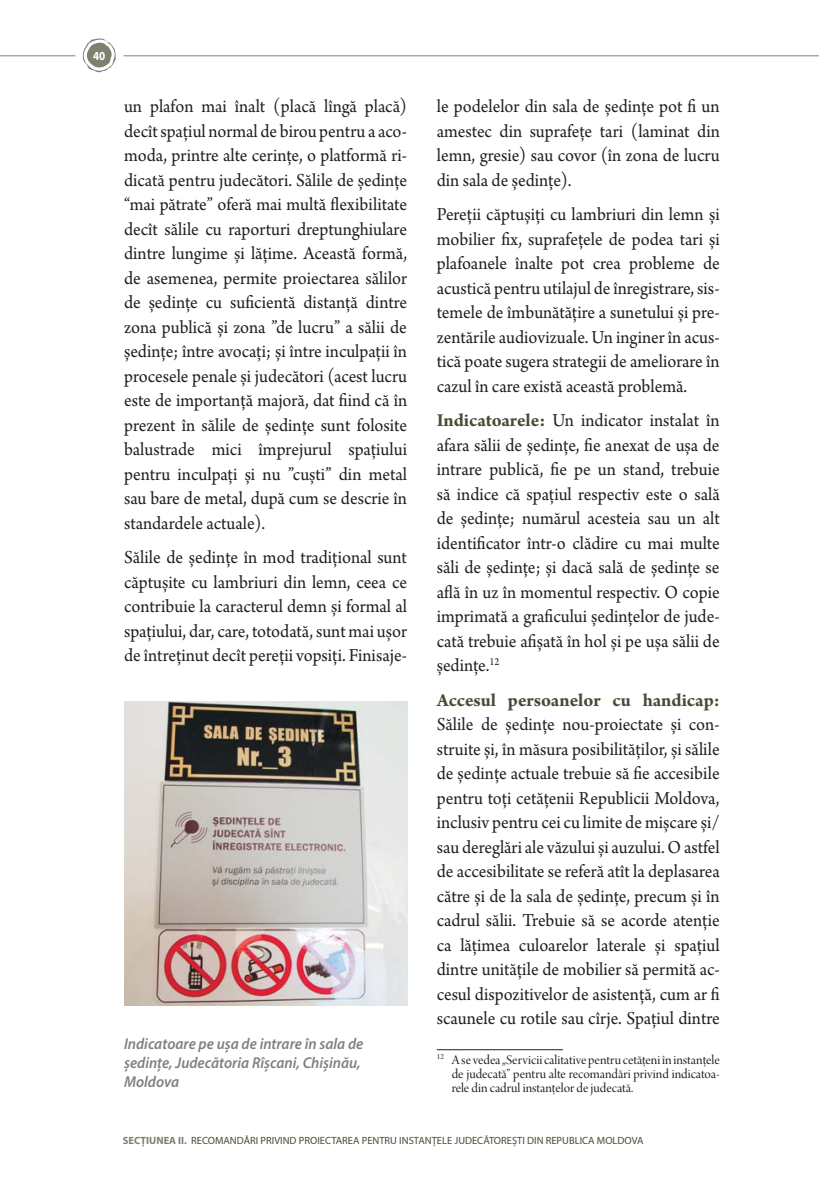
<style>
.page{position:relative;width:819px;height:1191px;background:#fff}
.page>*{position:absolute;margin:0;border:0;box-sizing:border-box;transform-origin:0 0}
.t1{font:19.25px/24.5px "Arno Pro";color:#231f20;text-align:justify;scale:.95 1}
.t2{font:700 19.25px "Arno Pro";color:#464d35}
.t3{font:italic 600 15.75px/18.9px "Myriad Pro";color:#807f83;scale:.95 1}
.t4{font:14px/14px "Arno Pro Display";color:#231f20;text-align:justify}
.t5{font:700 12.25px "Myriad Pro";color:#fff;scale:.9 1}
.t6{font:10.5px "Myriad Pro";color:#464d35}
.s1{font-weight:700;color:#464d35}
.s2{font-weight:700;color:#80806f}
</style>
<div class="page">
<hr style="left:0;top:55px;width:75px;height:1px;background:#807f83">
<hr style="left:124px;top:55px;width:695px;height:1px;background:#807f83">
<svg style="left:83px;top:38px;width:33px;height:34px"></svg>
<hr style="left:437px;top:1049px;width:126px;height:1px;background:#231f20">
<img style="left:124px;top:701px;width:283px;height:304px">
<p class="t5" style="left:93px;top:51px;width:15px">40</p>
<p class="t1" style="left:124px;top:95px;width:299px">un plafon mai înalt (placă lîngă placă) decît spațiul normal de birou pentru a aco&shy;moda, printre alte cerințe, o platformă ri&shy;dicată pentru judecători. Sălile de ședințe “mai pătrate” oferă mai multă flexibilitate decît sălile cu raporturi dreptunghiulare dintre lungime și lățime. Această formă, de asemenea, permite proiectarea sălilor de ședințe cu suficientă distanță dintre zona publică și zona ”de lucru” a sălii de ședințe; între avocați; și între inculpații în procesele penale și judecători (acest lucru este de importanță majoră, dat fiind că în prezent în sălile de ședințe sunt folosite balustrade mici împrejurul spațiului pentru inculpați și nu ”cuști” din metal sau bare de metal, după cum se descrie în standardele actuale).</p>
<p class="t1" style="left:124px;top:546px;width:299px">Sălile de ședințe în mod tradițional sunt căptușite cu lambriuri din lemn, ceea ce contribuie la caracterul demn și formal al spațiului, dar, care, totodată, sunt mai ușor de întreținut decît pereții vopsiți. Finisaje-</p>
<p class="t3" style="left:124px;top:1035px;width:253px">Indicatoare pe ușa de intrare în sala de ședințe, Judecătoria Rîșcani, Chișinău,<br>Moldova</p>
<p class="t1" style="left:437px;top:95px;width:299px">le podelelor din sala de ședințe pot fi un amestec din suprafețe tari (laminat din lemn, gresie) sau covor (în zona de lucru din sala de ședințe).</p>
<p class="t1" style="left:437px;top:203px;width:299px">Pereții căptușiți cu lambriuri din lemn și mobilier fix, suprafețele de podea tari și plafoanele înalte pot crea probleme de acustică pentru utilajul de înregistrare, sis&shy;temele de îmbunătățire a sunetului și pre&shy;zentările audiovizuale. Un inginer în acus&shy;tică poate sugera strategii de ameliorare în cazul în care există această problemă.</p>
<p class="t1" style="left:437px;top:409px;width:299px"><span class="s1">Indicatoarele:</span> Un indicator instalat în afara sălii de ședințe, fie anexat de ușa de intrare publică, fie pe un stand, trebuie să indice că spațiul respectiv este o sală de ședințe; numărul acesteia sau un alt identificator într-o clădire cu mai multe săli de ședințe; și dacă sală de ședințe se află în uz în momentul respectiv. O copie imprimată a graficului ședințelor de jude&shy;cată trebuie afișată în hol și pe ușa sălii de ședințe.<sup>12</sup></p>
<p class="t2" style="left:437px;top:691px;width:284px">Accesul persoanelor cu handicap:</p>
<p class="t1" style="left:437px;top:713px;width:299px">Sălile de ședințe nou-proiectate și con&shy;struite și, în măsura posibilităților, și sălile de ședințe actuale trebuie să fie accesibile pentru toți cetățenii Republicii Moldova, inclusiv pentru cei cu limite de mișcare și/ sau dereglări ale văzului și auzului. O astfel de accesibilitate se referă atît la deplasarea către și de la sala de ședințe, precum și în cadrul sălii. Trebuie să se acorde atenție ca lățimea culoarelor laterale și spațiul dintre unitățile de mobilier să permită ac&shy;cesul dispozitivelor de asistență, cum ar fi scaunele cu rotile sau cîrje. Spațiul dintre</p>
<p class="t4" style="left:451px;top:1053px;width:269px;text-indent:-15px"><sup>12</sup> A se vedea „Servicii calitative pentru cetățeni în instanțele de judecată” pentru alte recomandări privind indicatoa&shy;rele din cadrul instanțelor de judecată.</p>
<p class="t6" style="left:123px;top:1136px;width:522px"><span class="s2">SECȚIUNEA II.</span> RECOMANDĂRI PRIVIND PROIECTAREA PENTRU INSTANȚELE JUDECĂTOREȘTI DIN REPUBLICA MOLDOVA</p>
</div>
